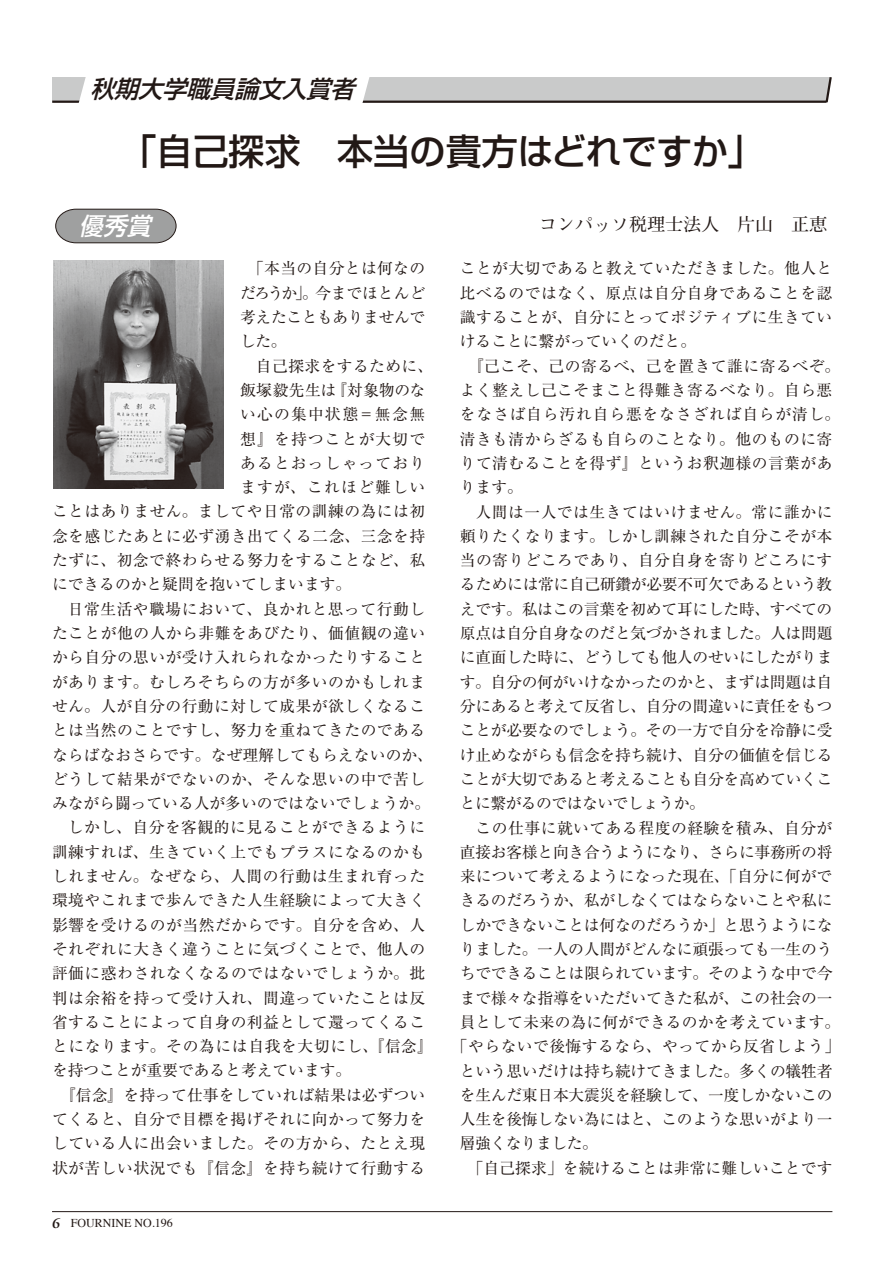
<style>
.page{position:relative;width:893px;height:1263px;background:#fff}
.page>*{position:absolute;margin:0;border:0;box-sizing:border-box;transform-origin:0 0}
.t1{font:500 36px "Shin Go Pro";color:#221815}
.t2{font:italic 500 24px "Shin Go Pro";color:#221815}
.t3{font:italic 500 24px "Shin Go Pro";color:#fff}
.t4{font:700 18px "Futo Min A101 Pro";color:#221815}
.t5{font:15.75px/24.3px "Ryumin Pro";letter-spacing:.03em;color:#221815;text-align:justify}
.t6{font:15.75px "Ryumin Pro";letter-spacing:-.015em;color:#221815}
.t7{font:15.75px "Ryumin Pro";letter-spacing:.01em;color:#221815}
.t8{font:15.75px "Ryumin Pro";color:#221815}
.t9{font:15.75px "Ryumin Pro";letter-spacing:.005em;color:#221815}
.t10{font:15.75px "Ryumin Pro";letter-spacing:-.03em;color:#221815}
.t11{font:15.75px "Ryumin Pro";letter-spacing:-.02em;color:#221815}
.t12{font:15.75px "Ryumin Pro";letter-spacing:.055em;color:#221815}
.t13{font:15.75px "Ryumin Pro";letter-spacing:.08em;color:#221815}
.t14{font:15.75px "Ryumin Pro";letter-spacing:.07em;color:#221815}
.t15{font:15.75px "Ryumin Pro";letter-spacing:.075em;color:#221815}
.t16{font:12px "Times";color:#221815}
.s1{font-family:"Giovanni";font-weight:700;font-style:italic;font-size:15px}
</style>
<div class="page">
<hr style="left:52px;top:1211px;width:780px;height:1px;background:#221815">
<div style="left:52px;top:77px;width:19px;height:24px;background:#c9caca"></div>
<hr style="left:52px;top:101px;width:774px;height:2px;background:#221815">
<svg style="left:60px;top:77px;width:772px;height:26px"></svg>
<img style="left:53px;top:261px;width:170px;height:227px">
<svg style="left:55px;top:209px;width:121px;height:34px"></svg>
<h2 class="t2" style="left:90px;top:69px;width:275px">秋期大学職員論文入賞者</h2>
<h1 class="t1" style="left:120px;top:122px;width:645px">「自己探求　本当の貴方はどれですか」</h1>
<h2 class="t3" style="left:79px;top:206px;width:81px">優秀賞</h2>
<p class="t4" style="left:539px;top:211px;width:289px">コンパッソ税理士法人　片山　正恵</p>
<p class="t5" style="left:240px;top:255px;width:186px;text-indent:8px">「本当の自分とは何なのだろうか」。今までほとんど考えたこともありませんでした。</p>
<p class="t5" style="left:256px;top:352px;width:179px">自己探求をするために、</p>
<p class="t9" style="left:240px;top:378px;width:186px">飯塚毅先生は『対象物のな</p>
<p class="t13" style="left:240px;top:402px;width:186px">い心の集中状態＝無念無</p>
<p class="t14" style="left:240px;top:426px;width:186px">想』を持つことが大切で</p>
<p class="t15" style="left:240px;top:451px;width:186px">あるとおっしゃっており</p>
<p class="t13" style="left:240px;top:475px;width:186px">ますが、これほど難しい</p>
<p class="t5" style="left:52px;top:498px;width:375px">ことはありません。ましてや日常の訓練の為には初</p>
<p class="t5" style="left:52px;top:523px;width:375px">念を感じたあとに必ず湧き出てくる二念、三念を持</p>
<p class="t5" style="left:52px;top:547px;width:375px">たずに、初念で終わらせる努力をすることなど、私</p>
<p class="t8" style="left:52px;top:572px;width:301px">にできるのかと疑問を抱いてしまいます。</p>
<p class="t5" style="left:68px;top:596px;width:359px">日常生活や職場において、良かれと思って行動し</p>
<p class="t5" style="left:52px;top:620px;width:375px">たことが他の人から非難をあびたり、価値観の違い</p>
<p class="t5" style="left:52px;top:644px;width:374px">から自分の思いが受け入れられなかったりすること</p>
<p class="t5" style="left:52px;top:668px;width:375px">があります。むしろそちらの方が多いのかもしれま</p>
<p class="t5" style="left:52px;top:693px;width:375px">せん。人が自分の行動に対して成果が欲しくなるこ</p>
<p class="t5" style="left:52px;top:717px;width:375px">とは当然のことですし、努力を重ねてきたのである</p>
<p class="t7" style="left:52px;top:742px;width:382px">ならばなおさらです。なぜ理解してもらえないのか、</p>
<p class="t5" style="left:52px;top:766px;width:375px">どうして結果がでないのか、そんな思いの中で苦し</p>
<p class="t8" style="left:52px;top:791px;width:379px">みながら闘っている人が多いのではないでしょうか。</p>
<p class="t5" style="left:68px;top:814px;width:359px">しかし、自分を客観的に見ることができるように</p>
<p class="t5" style="left:52px;top:839px;width:375px">訓練すれば、生きていく上でもプラスになるのかも</p>
<p class="t5" style="left:52px;top:863px;width:375px">しれません。なぜなら、人間の行動は生まれ育った</p>
<p class="t5" style="left:52px;top:887px;width:374px">環境やこれまで歩んできた人生経験によって大きく</p>
<p class="t5" style="left:52px;top:911px;width:375px">影響を受けるのが当然だからです。自分を含め、人</p>
<p class="t5" style="left:52px;top:936px;width:375px">それぞれに大きく違うことに気づくことで、他人の</p>
<p class="t5" style="left:52px;top:960px;width:375px">評価に惑わされなくなるのではないでしょうか。批</p>
<p class="t5" style="left:52px;top:984px;width:375px">判は余裕を持って受け入れ、間違っていたことは反</p>
<p class="t5" style="left:52px;top:1009px;width:374px">省することによって自身の利益として還ってくるこ</p>
<p class="t5" style="left:52px;top:1033px;width:383px">とになります。その為には自我を大切にし、『信念』</p>
<p class="t8" style="left:52px;top:1058px;width:301px">を持つことが重要であると考えています。</p>
<p class="t7" style="left:60px;top:1082px;width:367px">『信念』を持って仕事をしていれば結果は必ずつい</p>
<p class="t5" style="left:52px;top:1106px;width:375px">てくると、自分で目標を掲げそれに向かって努力を</p>
<p class="t5" style="left:52px;top:1130px;width:375px">している人に出会いました。その方から、たとえ現</p>
<p class="t5" style="left:52px;top:1154px;width:375px">状が苦しい状況でも『信念』を持ち続けて行動する</p>
<p class="t16" style="left:52px;top:1212px;width:122px"><span class="s1">6</span> FOURNINE NO.196</p>
<p class="t5" style="left:460px;top:255px;width:374px">ことが大切であると教えていただきました。他人と</p>
<p class="t5" style="left:460px;top:280px;width:374px">比べるのではなく、原点は自分自身であることを認</p>
<p class="t5" style="left:460px;top:304px;width:374px">識することが、自分にとってポジティブに生きてい</p>
<p class="t8" style="left:460px;top:329px;width:238px">けることに繋がっていくのだと。</p>
<p class="t5" style="left:468px;top:353px;width:374px">『己こそ、己の寄るべ、己を置きて誰に寄るべぞ。</p>
<p class="t5" style="left:460px;top:377px;width:374px">よく整えし己こそまこと得難き寄るべなり。自ら悪</p>
<p class="t12" style="left:460px;top:402px;width:382px">をなさば自ら汚れ自ら悪をなさざれば自らが清し。</p>
<p class="t5" style="left:460px;top:425px;width:374px">清きも清からざるも自らのことなり。他のものに寄</p>
<p class="t5" style="left:460px;top:450px;width:374px">りて清むることを得ず』というお釈迦様の言葉があ</p>
<p class="t5" style="left:460px;top:474px;width:64px">ります。</p>
<p class="t5" style="left:476px;top:498px;width:358px">人間は一人では生きてはいけません。常に誰かに</p>
<p class="t5" style="left:460px;top:523px;width:374px">頼りたくなります。しかし訓練された自分こそが本</p>
<p class="t5" style="left:460px;top:547px;width:374px">当の寄りどころであり、自分自身を寄りどころにす</p>
<p class="t11" style="left:460px;top:572px;width:374px">るためには常に自己研鑽が必要不可欠であるという教</p>
<p class="t6" style="left:460px;top:596px;width:374px">えです。私はこの言葉を初めて耳にした時、すべての</p>
<p class="t6" style="left:460px;top:621px;width:374px">原点は自分自身なのだと気づかされました。人は問題</p>
<p class="t6" style="left:460px;top:645px;width:374px">に直面した時に、どうしても他人のせいにしたがりま</p>
<p class="t6" style="left:460px;top:669px;width:374px">す。自分の何がいけなかったのかと、まずは問題は自</p>
<p class="t6" style="left:460px;top:694px;width:374px">分にあると考えて反省し、自分の間違いに責任をもつ</p>
<p class="t6" style="left:460px;top:718px;width:374px">ことが必要なのでしょう。その一方で自分を冷静に受</p>
<p class="t6" style="left:460px;top:742px;width:374px">け止めながらも信念を持ち続け、自分の価値を信じる</p>
<p class="t6" style="left:460px;top:767px;width:374px">ことが大切であると考えることも自分を高めていくこ</p>
<p class="t10" style="left:460px;top:791px;width:246px">とに繋がるのではないでしょうか。</p>
<p class="t5" style="left:476px;top:814px;width:358px">この仕事に就いてある程度の経験を積み、自分が</p>
<p class="t6" style="left:460px;top:839px;width:374px">直接お客様と向き合うようになり、さらに事務所の将</p>
<p class="t7" style="left:460px;top:864px;width:374px">来について考えるようになった現在、「自分に何がで</p>
<p class="t6" style="left:460px;top:888px;width:374px">きるのだろうか、私がしなくてはならないことや私に</p>
<p class="t6" style="left:460px;top:912px;width:374px">しかできないことは何なのだろうか」と思うようにな</p>
<p class="t6" style="left:460px;top:937px;width:374px">りました。一人の人間がどんなに頑張っても一生のう</p>
<p class="t6" style="left:460px;top:961px;width:374px">ちでできることは限られています。そのような中で今</p>
<p class="t6" style="left:460px;top:985px;width:374px">まで様々な指導をいただいてきた私が、この社会の一</p>
<p class="t7" style="left:460px;top:1010px;width:382px">員として未来の為に何ができるのかを考えています。</p>
<p class="t5" style="left:452px;top:1033px;width:390px">「やらないで後悔するなら、やってから反省しよう」</p>
<p class="t6" style="left:460px;top:1058px;width:374px">という思いだけは持ち続けてきました。多くの犠牲者</p>
<p class="t6" style="left:460px;top:1082px;width:374px">を生んだ東日本大震災を経験して、一度しかないこの</p>
<p class="t6" style="left:460px;top:1107px;width:374px">人生を後悔しない為にはと、このような思いがより一</p>
<p class="t10" style="left:460px;top:1131px;width:139px">層強くなりました。</p>
<p class="t9" style="left:468px;top:1155px;width:366px">「自己探求」を続けることは非常に難しいことです</p>
</div>
